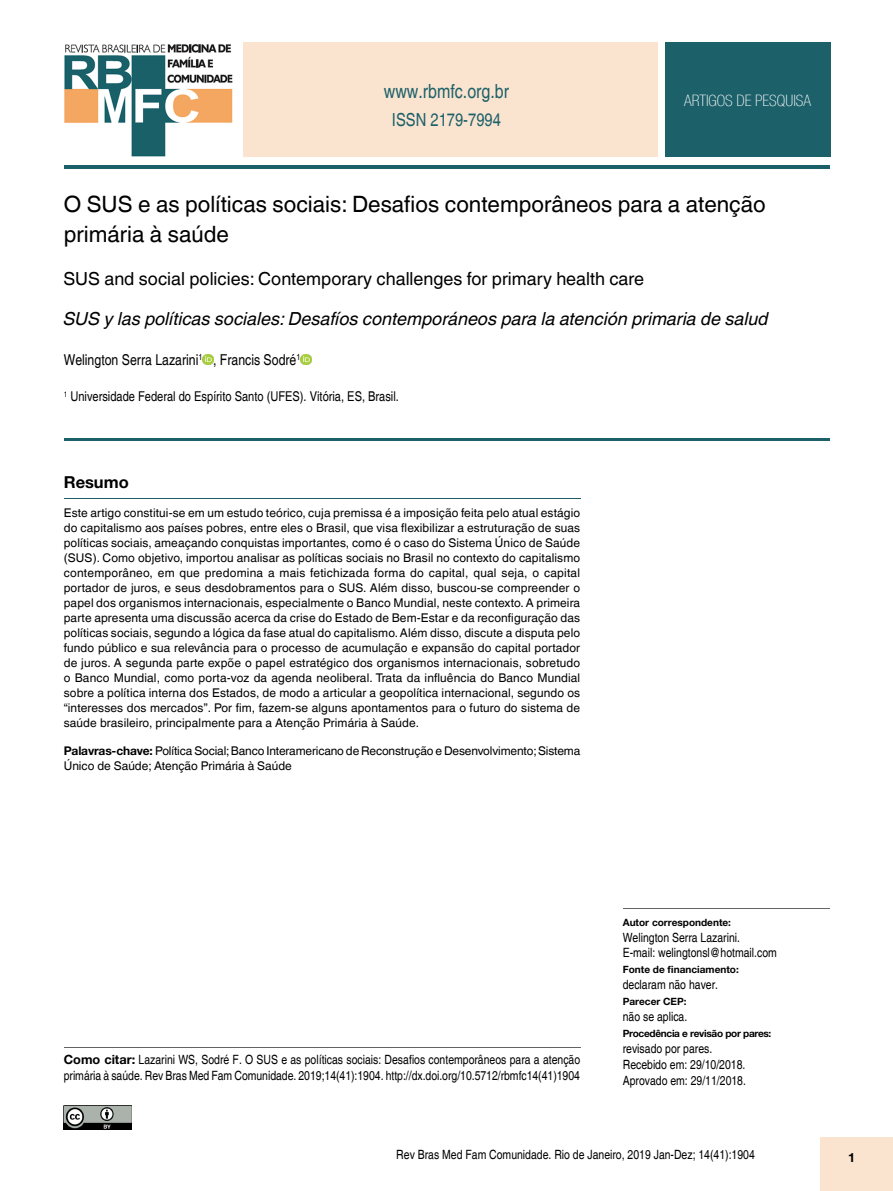
<style>
.page{position:relative;width:893px;height:1191px;background:#fff}
.page>*{position:absolute;margin:0;border:0;box-sizing:border-box;transform-origin:0 0}
.t1{font:22.5px/30px "Helvetica World";color:#000}
.t2{font:condensed 19.5px "Helvetica";color:#1c6069}
.t3{font:italic 18px "Helvetica World";color:#000}
.t4{font:18px "Helvetica World";color:#000}
.t5{font:condensed 18px "Helvetica";color:#1c6069}
.t6{font:700 16.5px "Helvetica Neue";color:#000}
.t7{font:100 condensed 15.75px "Helvetica Neue LT Com";color:#fff}
.t8{font:condensed 15px "Helvetica";color:#000}
.t9{font:condensed 13.5px "Helvetica";color:#000}
.t10{font:condensed 12.75px/15.9px "Helvetica";color:#000}
.t11{font:700 12.75px "Helvetica Neue";color:#000}
.t12{font:12px/15px "Helvetica World";color:#000;text-align:justify}
.t13{font:700 10.05px "Helvetica Neue";color:#000}
.t14{font:700 10.05px "Helvetica Neue";letter-spacing:-.03em;color:#000}
.s1{font-family:"Helvetica Neue";font-weight:700}
.s2{font-family:"Helvetica Neue";font-weight:700;font-stretch:normal}
</style>
<div class="page">
<div style="left:821px;top:1137px;width:72px;height:54px;background:#fae4d0"></div>
<svg style="left:202px;top:354px;width:11px;height:11px"></svg>
<svg style="left:300px;top:354px;width:11px;height:11px"></svg>
<hr style="left:64px;top:165px;width:765px;height:4px;background:#1c6069">
<div style="left:243px;top:43px;width:414px;height:114px;background:#fae4d0"></div>
<div style="left:665px;top:43px;width:165px;height:114px;background:#1c6069"></div>
<img style="left:64px;top:44px;width:169px;height:113px">
<hr style="left:64px;top:438px;width:765px;height:3px;background:#1c6069">
<hr style="left:64px;top:498px;width:516px;height:1px;background:#1c6069">
<hr style="left:64px;top:1047px;width:516px;height:1px;background:#636466">
<hr style="left:623px;top:908px;width:206px;height:1px;background:#636466">
<img style="left:64px;top:1106px;width:68px;height:23px">
<h2 class="t2" style="left:384px;top:80px;width:127px">www.rbmfc.org.br</h2>
<h3 class="t7" style="left:684px;top:92px;width:128px">ARTIGOS DE PESQUISA</h3>
<h3 class="t5" style="left:392px;top:110px;width:111px">ISSN 2179-7994</h3>
<h1 class="t1" style="left:64px;top:190px;width:703px">O SUS e as políticas sociais: Desafios contemporâneos para a atenção primária à saúde</h1>
<h3 class="t4" style="left:63px;top:268px;width:582px">SUS and social policies: Contemporary challenges for primary health care</h3>
<h3 class="t3" style="left:63px;top:309px;width:707px">SUS y las políticas sociales: Desafíos contemporáneos para la atención primaria de salud</h3>
<p class="t8" style="left:64px;top:351px;width:238px">Welington Serra Lazarini<sup>1</sup> , Francis Sodré<sup>1</sup></p>
<p class="t9" style="left:64px;top:388px;width:337px"><sup>1</sup> Universidade Federal do Espírito Santo (UFES). Vitória, ES, Brasil.</p>
<h3 class="t6" style="left:64px;top:472px;width:67px">Resumo</h3>
<p class="t12" style="left:64px;top:505px;width:518px">Este artigo constitui-se em um estudo teórico, cuja premissa é a imposição feita pelo atual estágio do capitalismo aos países pobres, entre eles o Brasil, que visa flexibilizar a estruturação de suas políticas sociais, ameaçando conquistas importantes, como é o caso do Sistema Único de Saúde (SUS). Como objetivo, importou analisar as políticas sociais no Brasil no contexto do capitalismo contemporâneo, em que predomina a mais fetichizada forma do capital, qual seja, o capital portador de juros, e seus desdobramentos para o SUS. Além disso, buscou-se compreender o papel dos organismos internacionais, especialmente o Banco Mundial, neste contexto. A primeira parte apresenta uma discussão acerca da crise do Estado de Bem-Estar e da reconfiguração das políticas sociais, segundo a lógica da fase atual do capitalismo. Além disso, discute a disputa pelo fundo público e sua relevância para o processo de acumulação e expansão do capital portador de juros. A segunda parte expõe o papel estratégico dos organismos internacionais, sobretudo o Banco Mundial, como porta-voz da agenda neoliberal. Trata da influência do Banco Mundial sobre a política interna dos Estados, de modo a articular a geopolítica internacional, segundo os “interesses dos mercados”. Por fim, fazem-se alguns apontamentos para o futuro do sistema de saúde brasileiro, principalmente para a Atenção Primária à Saúde.</p>
<p class="t12" style="left:64px;top:743px;width:518px"><span class="s1">Palavras-chave:</span> Política Social; Banco Interamericano de Reconstrução e Desenvolvimento; Sistema<br>Único de Saúde; Atenção Primária à Saúde</p>
<p class="t10" style="left:64px;top:1051px;width:518px"><span class="s2">Como citar:</span> Lazarini WS, Sodré F. O SUS e as políticas sociais: Desafios contemporâneos para a atenção primária à saúde. Rev Bras Med Fam Comunidade. 2019;14(41):1904. http://dx.doi.org/10.5712/rbmfc14(41)1904</p>
<p class="t13" style="left:623px;top:916px;width:110px">Autor correspondente:</p>
<p class="t10" style="left:623px;top:929px;width:156px">Welington Serra Lazarini.<br>E-mail: welingtonsl@hotmail.com</p>
<p class="t13" style="left:623px;top:963px;width:118px">Fonte de financiamento:</p>
<p class="t10" style="left:623px;top:977px;width:97px">declaram não haver.</p>
<p class="t13" style="left:623px;top:995px;width:65px">Parecer CEP:</p>
<p class="t10" style="left:623px;top:1008px;width:66px">não se aplica.</p>
<p class="t14" style="left:623px;top:1027px;width:150px">Procedência e revisão por pares:</p>
<p class="t10" style="left:623px;top:1040px;width:125px">revisado por pares.<br>Recebido em: 29/10/2018.<br>Aprovado em: 29/11/2018.</p>
<p class="t10" style="left:396px;top:1146px;width:360px">Rev Bras Med Fam Comunidade. Rio de Janeiro, 2019 Jan-Dez; 14(41):1904</p>
<p class="t11" style="left:848px;top:1149px;width:9px">1</p>
</div>
